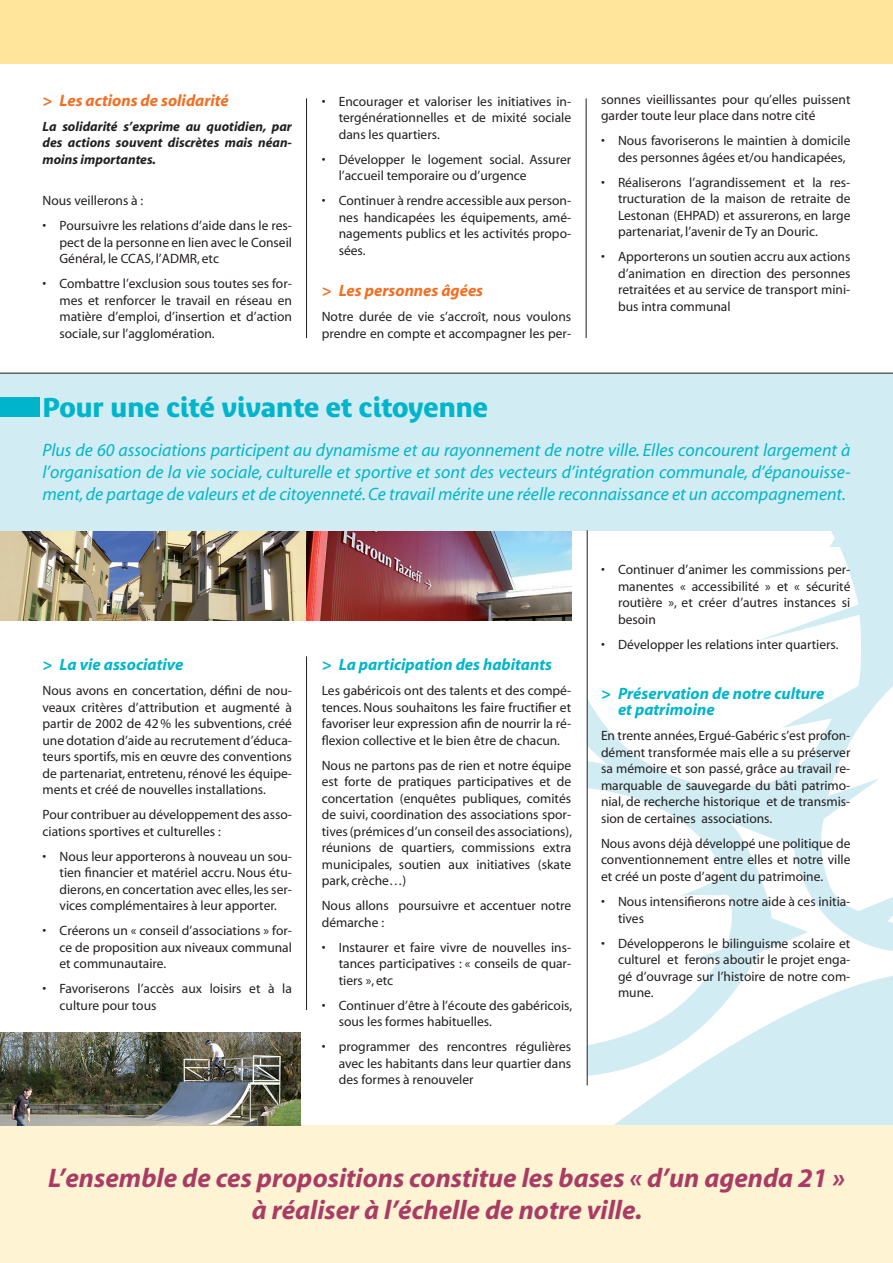
<style>
.page{position:relative;width:893px;height:1263px;background:#fff}
.page>*{position:absolute;margin:0;border:0;box-sizing:border-box;transform-origin:0 0}
.t1{font:italic 700 27px/32.4px "Myriad";color:#a93b65;text-align:center}
.t2{font:700 27px "Bienvenue";color:#00b5cb}
.t3{font:italic 18px/21.6px "Myriad";color:#00b5cb;text-align:justify}
.t4{font:italic 700 16.5px/16.5px "Myriad";color:#00b5cb}
.t5{font:italic 700 16.5px "Myriad";color:#f36e21}
.t6{font:13.5px/16.5px "Myriad";color:#231f20;text-align:justify}
.t7{font:italic 700 13.5px/16.5px "Myriad";color:#231f20;text-align:justify}
</style>
<div class="page">
<img style="left:0;top:530px;width:306px;height:90px">
<div style="left:587px;top:530px;width:306px;height:595px;background:#d1ecf2"></div>
<div style="left:571px;top:530px;width:287px;height:258px;background:#fff"></div>
<svg style="left:816px;top:609px;width:77px;height:212px"></svg>
<svg style="left:571px;top:761px;width:162px;height:60px"></svg>
<svg style="left:452px;top:612px;width:156px;height:153px"></svg>
<svg style="left:586px;top:821px;width:307px;height:304px;fill:#fff"></svg>
<img style="left:306px;top:530px;width:265px;height:90px">
<div style="left:0;top:373px;width:893px;height:157px;background:#d1ecf2"></div>
<div style="left:0;top:0;width:893px;height:64px;background:#ffe49c"></div>
<div style="left:0;top:398px;width:39px;height:19px;background:#00b5cb"></div>
<hr style="left:306px;top:98px;width:1px;height:240px;background:#231f20">
<hr style="left:586px;top:98px;width:1px;height:240px;background:#231f20">
<div style="left:0;top:1125px;width:893px;height:138px;background:#fef3d2"></div>
<img style="left:0;top:1032px;width:300px;height:93px">
<hr style="left:0;top:373px;width:893px;height:1px;background:#231f20">
<hr style="left:306px;top:656px;width:1px;height:354px;background:#231f20">
<hr style="left:587px;top:530px;width:1px;height:555px;background:#231f20">
<p class="t5" style="left:43px;top:92px;width:188px">&gt; Les actions de solidarité</p>
<p class="t7" style="left:43px;top:119px;width:251px">La solidarité s’exprime au quotidien, par des actions souvent discrètes mais néan&shy;moins importantes.</p>
<p class="t6" style="left:43px;top:193px;width:102px">Nous veillerons à :</p>
<p class="t6" style="left:60px;top:218px;width:234px;text-indent:-17px">• Poursuivre les relations d’aide dans le res&shy;pect de la personne en lien avec le Conseil Général, le CCAS, l’ADMR, etc</p>
<p class="t6" style="left:60px;top:276px;width:234px;text-indent:-17px">• Combattre l’exclusion sous toutes ses for&shy;mes et renforcer le travail en réseau en matière d’emploi, d’insertion et d’action sociale, sur l’agglomération.</p>
<p class="t6" style="left:339px;top:94px;width:234px;text-indent:-17px">• Encourager et valoriser les initiatives in&shy;tergénérationnelles et de mixité sociale dans les quartiers.</p>
<p class="t6" style="left:339px;top:152px;width:234px;text-indent:-17px">• Développer le logement social. Assurer l’accueil temporaire ou d’urgence</p>
<p class="t6" style="left:339px;top:193px;width:234px;text-indent:-17px">• Continuer à rendre accessible aux person&shy;nes handicapées les équipements, amé&shy;nagements publics et les activités propo&shy;sées.</p>
<p class="t5" style="left:322px;top:282px;width:163px">&gt; Les personnes âgées</p>
<p class="t6" style="left:322px;top:309px;width:251px">Notre durée de vie s’accroît, nous voulons prendre en compte et accompagner les per-</p>
<p class="t6" style="left:601px;top:91px;width:251px">sonnes vieillissantes pour qu’elles puissent garder toute leur place dans notre cité</p>
<p class="t6" style="left:618px;top:133px;width:234px;text-indent:-17px">• Nous favoriserons le maintien à domicile des personnes âgées et/ou handicapées,</p>
<p class="t6" style="left:618px;top:175px;width:234px;text-indent:-17px">• Réaliserons l’agrandissement et la res&shy;tructuration de la maison de retraite de Lestonan (EHPAD) et assurerons, en large partenariat, l’avenir de Ty an Douric.</p>
<p class="t6" style="left:618px;top:249px;width:234px;text-indent:-17px">• Apporterons un soutien accru aux actions d’animation en direction des personnes retraitées et au service de transport mini&shy;bus intra communal</p>
<h1 class="t2" style="left:43px;top:391px;width:447px">Pour une cité vivante et citoyenne</h1>
<p class="t3" style="left:43px;top:440px;width:809px">Plus de 60 associations participent au dynamisme et au rayonnement de notre ville. Elles concourent largement à l’organisation de la vie sociale, culturelle et sportive et sont des vecteurs d’intégration communale, d’épanouisse&shy;ment, de partage de valeurs et de citoyenneté. Ce travail mérite une réelle reconnaissance et un accompagnement.</p>
<p class="t4" style="left:43px;top:657px;width:142px">&gt; La vie associative</p>
<p class="t6" style="left:43px;top:683px;width:251px">Nous avons en concertation, défini de nou&shy;veaux critères d’attribution et augmenté à partir de 2002 de 42% les subventions, créé une dotation d’aide au recrutement d’éduca&shy;teurs sportifs, mis en œuvre des conventions de partenariat, entretenu, rénové les équipe&shy;ments et créé de nouvelles installations.</p>
<p class="t6" style="left:43px;top:807px;width:251px">Pour contribuer au développement des asso&shy;ciations sportives et culturelles :</p>
<p class="t6" style="left:60px;top:848px;width:234px;text-indent:-17px">• Nous leur apporterons à nouveau un sou&shy;tien financier et matériel accru. Nous étu&shy;dierons, en concertation avec elles, les ser&shy;vices complémentaires à leur apporter.</p>
<p class="t6" style="left:60px;top:923px;width:234px;text-indent:-17px">• Créerons un « conseil d’associations » for&shy;ce de proposition aux niveaux communal et communautaire.</p>
<p class="t6" style="left:60px;top:981px;width:234px;text-indent:-17px">• Favoriserons l’accès aux loisirs et à la culture pour tous</p>
<p class="t4" style="left:322px;top:657px;width:232px">&gt; La participation des habitants</p>
<p class="t6" style="left:322px;top:683px;width:251px">Les gabéricois ont des talents et des compé&shy;tences. Nous souhaitons les faire fructifier et favoriser leur expression afin de nourrir la ré&shy;flexion collective et le bien être de chacun.</p>
<p class="t6" style="left:322px;top:757px;width:252px">Nous ne partons pas de rien et notre équipe est forte de pratiques participatives et de concertation (enquêtes publiques, comités de suivi, coordination des associations spor&shy;tives (prémices d’un conseil des associations), réunions de quartiers, commissions extra municipales, soutien aux initiatives (skate park, crèche…)</p>
<p class="t6" style="left:322px;top:898px;width:251px">Nous allons poursuivre et accentuer notre démarche :</p>
<p class="t6" style="left:339px;top:939px;width:234px;text-indent:-17px">• Instaurer et faire vivre de nouvelles ins&shy;tances participatives : « conseils de quar&shy;tiers », etc</p>
<p class="t6" style="left:339px;top:997px;width:235px;text-indent:-17px">• Continuer d’être à l’écoute des gabéricois, sous les formes habituelles.</p>
<p class="t6" style="left:339px;top:1039px;width:234px;text-indent:-17px">• programmer des rencontres régulières avec les habitants dans leur quartier dans des formes à renouveler</p>
<p class="t6" style="left:618px;top:562px;width:234px;text-indent:-17px">• Continuer d’animer les commissions per&shy;manentes « accessibilité » et « sécurité routière », et créer d’autres instances si besoin</p>
<p class="t6" style="left:601px;top:637px;width:239px">• Développer les relations inter quartiers.</p>
<p class="t4" style="left:618px;top:686px;width:208px;text-indent:-17px">&gt; Préservation de notre culture et patrimoine</p>
<p class="t6" style="left:601px;top:728px;width:251px">En trente années, Ergué-Gabéric s’est profon&shy;dément transformée mais elle a su préserver sa mémoire et son passé, grâce au travail re&shy;marquable de sauvegarde du bâti patrimo&shy;nial, de recherche historique et de transmis&shy;sion de certaines associations.</p>
<p class="t6" style="left:601px;top:836px;width:251px">Nous avons déjà développé une politique de conventionnement entre elles et notre ville et créé un poste d’agent du patrimoine.</p>
<p class="t6" style="left:618px;top:894px;width:234px;text-indent:-17px">• Nous intensifierons notre aide à ces initia&shy;tives</p>
<p class="t6" style="left:618px;top:935px;width:234px;text-indent:-17px">• Développerons le bilinguisme scolaire et culturel et ferons aboutir le projet enga&shy;gé d’ouvrage sur l’histoire de notre com&shy;mune.</p>
<h1 class="t1" style="left:48px;top:1163px;width:798px">L’ensemble de ces propositions constitue les bases « d’un agenda 21 » à réaliser à l’échelle de notre ville.</h1>
</div>
